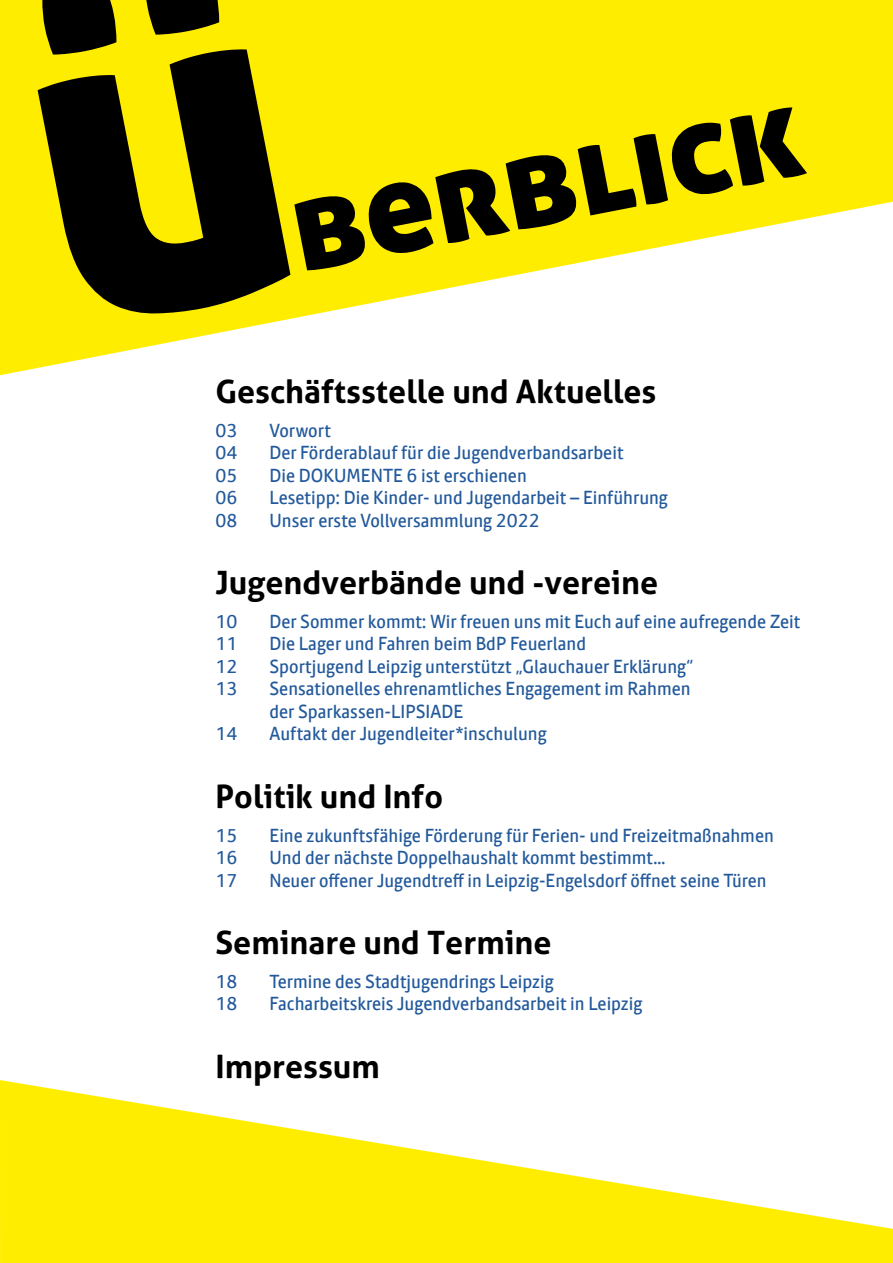
<style>
.page{position:relative;width:893px;height:1263px;background:#fff}
.page>*{position:absolute;margin:0;border:0;box-sizing:border-box;transform-origin:0 0}
.t1{font:130.5px "Aller Display";color:#000}
.t2{font:700 32.25px "Aller";color:#000}
.t3{font:18.3px "Calmetta";color:#22599b}
</style>
<div class="page">
<svg style="left:0;top:0;width:893px;height:375px;fill:#ffed00"></svg>
<svg style="left:0;top:1080px;width:893px;height:183px;fill:#ffed00"></svg>
<div style="left:20px;top:0;width:273px;height:331px;background:#ffed00"></div>
<p class="t1" style="left:275px;top:145px;width:519px;rotate:-11deg">berblick</p>
<p class="t2" style="left:215px;top:371px;width:442px">Geschäftsstelle und Aktuelles</p>
<p class="t3" style="left:215px;top:419px;width:23px">03</p>
<p class="t3" style="left:269px;top:419px;width:63px">Vorwort</p>
<p class="t3" style="left:215px;top:442px;width:23px">04</p>
<p class="t3" style="left:269px;top:442px;width:356px">Der Förderablauf für die Jugendverbandsarbeit</p>
<p class="t3" style="left:215px;top:464px;width:23px">05</p>
<p class="t3" style="left:269px;top:464px;width:259px">Die DOKUMENTE 6 ist erschienen</p>
<p class="t3" style="left:215px;top:487px;width:23px">06</p>
<p class="t3" style="left:269px;top:487px;width:400px">Lesetipp: Die Kinder- und Jugendarbeit – Einführung</p>
<p class="t3" style="left:215px;top:509px;width:23px">08</p>
<p class="t3" style="left:269px;top:509px;width:272px">Unser erste Vollversammlung 2022</p>
<p class="t2" style="left:215px;top:563px;width:444px">Jugendverbände und -vereine</p>
<p class="t3" style="left:215px;top:610px;width:23px">10</p>
<p class="t3" style="left:269px;top:610px;width:532px">Der Sommer kommt: Wir freuen uns mit Euch auf eine aufregende Zeit</p>
<p class="t3" style="left:215px;top:633px;width:23px">11</p>
<p class="t3" style="left:269px;top:633px;width:318px">Die Lager und Fahren beim BdP Feuerland</p>
<p class="t3" style="left:215px;top:655px;width:23px">12</p>
<p class="t3" style="left:269px;top:655px;width:426px">Sportjugend Leipzig unterstützt „Glauchauer Erklärung“</p>
<p class="t3" style="left:215px;top:678px;width:23px">13</p>
<p class="t3" style="left:269px;top:678px;width:423px">Sensationelles ehrenamtliches Engagement im Rahmen</p>
<p class="t3" style="left:269px;top:700px;width:195px">der Sparkassen-LIPSIADE</p>
<p class="t3" style="left:215px;top:723px;width:23px">14</p>
<p class="t3" style="left:269px;top:723px;width:279px">Auftakt der Jugendleiter*inschulung</p>
<p class="t2" style="left:215px;top:776px;width:229px">Politik und Info</p>
<p class="t3" style="left:215px;top:824px;width:23px">15</p>
<p class="t3" style="left:269px;top:824px;width:506px">Eine zukunftsfähige Förderung für Ferien- und Freizeitmaßnahmen</p>
<p class="t3" style="left:215px;top:847px;width:23px">16</p>
<p class="t3" style="left:269px;top:847px;width:398px">Und der nächste Doppelhaushalt kommt bestimmt…</p>
<p class="t3" style="left:215px;top:869px;width:23px">17</p>
<p class="t3" style="left:269px;top:869px;width:499px">Neuer offener Jugendtreff in Leipzig-Engelsdorf öffnet seine Türen</p>
<p class="t2" style="left:215px;top:923px;width:338px">Seminare und Termine</p>
<p class="t3" style="left:215px;top:970px;width:23px">18</p>
<p class="t3" style="left:269px;top:970px;width:286px">Termine des Stadtjugendrings Leipzig</p>
<p class="t3" style="left:215px;top:993px;width:23px">18</p>
<p class="t3" style="left:269px;top:993px;width:374px">Facharbeitskreis Jugendverbandsarbeit in Leipzig</p>
<p class="t2" style="left:215px;top:1046px;width:166px">Impressum</p>
</div>
